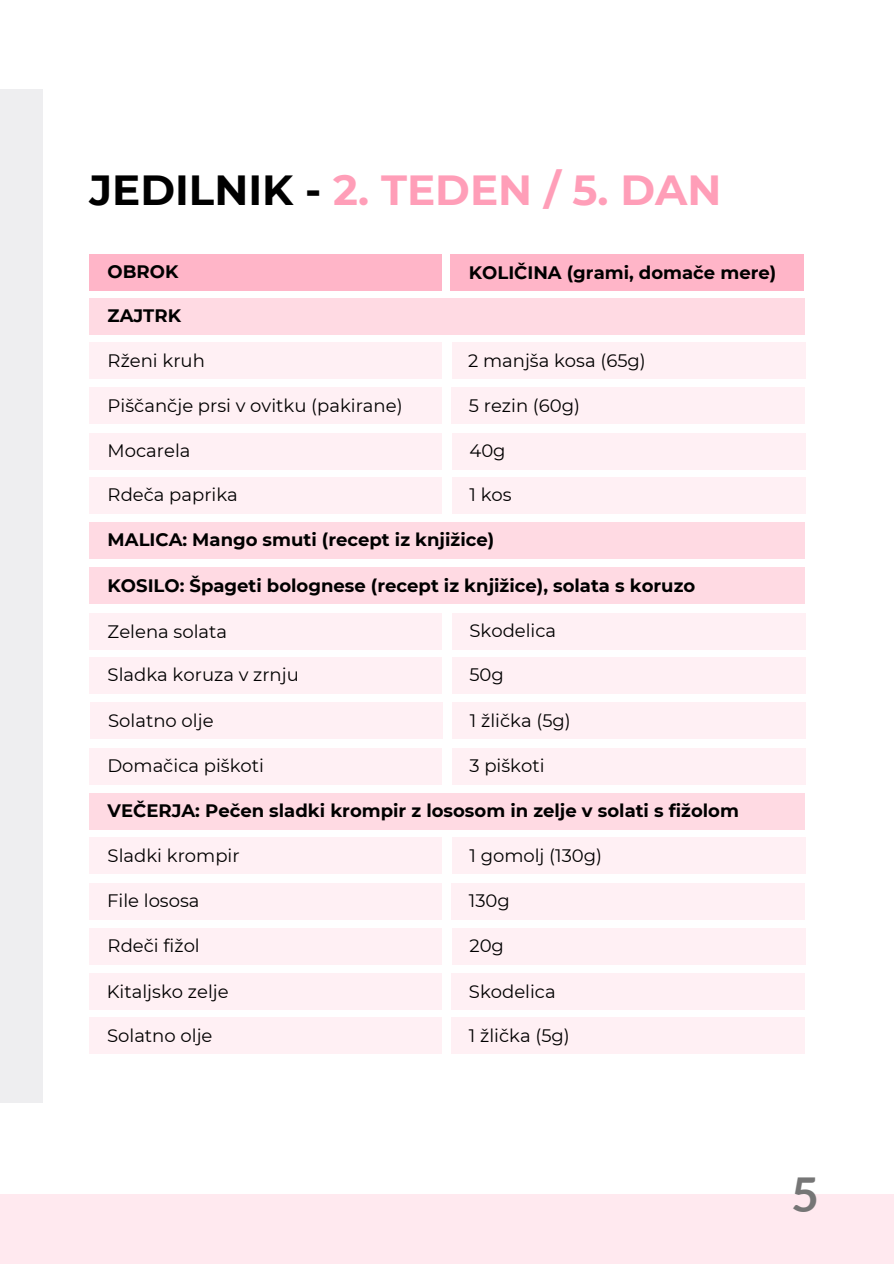
<style>
.page{position:relative;width:894px;height:1264px;background:#fff}
.page>*{position:absolute;margin:0;border:0;box-sizing:border-box;transform-origin:0 0}
.t1{font:700 48px "Lato";color:#767676}
.t2{font:700 42px "Montserrat";color:#ff9eb8}
.t3{font:18px "Montserrat";color:#000}
.t4{font:700 18px "Montserrat";color:#000}
.s1{color:#000}
</style>
<div class="page">
<div style="left:0;top:1193px;width:893px;height:70px;background:#ffe9ef"></div>
<div style="left:0;top:89px;width:43px;height:1014px;background:#eeeef0"></div>
<div style="left:89px;top:254px;width:353px;height:36px;background:#ffb5c8"></div>
<div style="left:450px;top:254px;width:354px;height:36px;background:#ffb5c8"></div>
<div style="left:89px;top:299px;width:715px;height:36px;background:#ffdae3"></div>
<div style="left:89px;top:343px;width:353px;height:36px;background:#fff0f4"></div>
<div style="left:451px;top:343px;width:354px;height:36px;background:#fff0f4"></div>
<div style="left:89px;top:388px;width:353px;height:36px;background:#fff0f4"></div>
<div style="left:451px;top:388px;width:353px;height:36px;background:#fff0f4"></div>
<div style="left:89px;top:837px;width:353px;height:36px;background:#fff0f4"></div>
<div style="left:451px;top:837px;width:354px;height:36px;background:#fff0f4"></div>
<div style="left:89px;top:522px;width:715px;height:36px;background:#ffdae3"></div>
<div style="left:89px;top:568px;width:715px;height:36px;background:#ffdae3"></div>
<div style="left:89px;top:613px;width:353px;height:36px;background:#fff0f4"></div>
<div style="left:451px;top:613px;width:354px;height:36px;background:#fff0f4"></div>
<div style="left:89px;top:793px;width:715px;height:36px;background:#ffdae3"></div>
<div style="left:89px;top:657px;width:353px;height:36px;background:#fff0f4"></div>
<div style="left:451px;top:657px;width:354px;height:36px;background:#fff0f4"></div>
<div style="left:89px;top:748px;width:353px;height:36px;background:#fff0f4"></div>
<div style="left:451px;top:748px;width:354px;height:36px;background:#fff0f4"></div>
<div style="left:89px;top:433px;width:353px;height:36px;background:#fff0f4"></div>
<div style="left:451px;top:433px;width:354px;height:36px;background:#fff0f4"></div>
<div style="left:89px;top:477px;width:353px;height:36px;background:#fff0f4"></div>
<div style="left:451px;top:477px;width:354px;height:36px;background:#fff0f4"></div>
<div style="left:90px;top:702px;width:352px;height:37px;background:#fff0f4"></div>
<div style="left:452px;top:702px;width:353px;height:37px;background:#fff0f4"></div>
<div style="left:89px;top:1017px;width:352px;height:36px;background:#fff0f4"></div>
<div style="left:451px;top:1017px;width:353px;height:36px;background:#fff0f4"></div>
<div style="left:89px;top:883px;width:352px;height:36px;background:#fff0f4"></div>
<div style="left:451px;top:883px;width:353px;height:36px;background:#fff0f4"></div>
<div style="left:89px;top:973px;width:352px;height:36px;background:#fff0f4"></div>
<div style="left:451px;top:973px;width:353px;height:36px;background:#fff0f4"></div>
<div style="left:89px;top:928px;width:353px;height:36px;background:#fff0f4"></div>
<div style="left:451px;top:928px;width:354px;height:36px;background:#fff0f4"></div>
<p class="t2" style="left:89px;top:164px;width:633px"><span class="s1">JEDILNIK -</span> 2. TEDEN / 5. DAN</p>
<p class="t4" style="left:108px;top:260px;width:72px">OBROK</p>
<p class="t4" style="left:469px;top:262px;width:309px">KOLIČINA (grami, domače mere)</p>
<p class="t4" style="left:108px;top:305px;width:75px">ZAJTRK</p>
<p class="t3" style="left:108px;top:349px;width:99px">Rženi kruh</p>
<p class="t3" style="left:108px;top:394px;width:296px">Piščančje prsi v ovitku (pakirane)</p>
<p class="t3" style="left:468px;top:349px;width:179px">2 manjša kosa (65g)</p>
<p class="t3" style="left:469px;top:394px;width:113px">5 rezin (60g)</p>
<p class="t3" style="left:108px;top:439px;width:84px">Mocarela</p>
<p class="t3" style="left:469px;top:439px;width:38px">40g</p>
<p class="t3" style="left:108px;top:483px;width:132px">Rdeča paprika</p>
<p class="t3" style="left:469px;top:483px;width:44px">1 kos</p>
<p class="t4" style="left:108px;top:529px;width:388px">MALICA: Mango smuti (recept iz knjižice)</p>
<p class="t4" style="left:108px;top:574px;width:589px">KOSILO: Špageti bolognese (recept iz knjižice), solata s koruzo</p>
<p class="t3" style="left:108px;top:620px;width:121px">Zelena solata</p>
<p class="t3" style="left:108px;top:664px;width:193px">Sladka koruza v zrnju</p>
<p class="t3" style="left:469px;top:619px;width:88px">Skodelica</p>
<p class="t3" style="left:469px;top:664px;width:36px">50g</p>
<p class="t3" style="left:108px;top:709px;width:107px">Solatno olje</p>
<p class="t3" style="left:470px;top:709px;width:102px">1 žlička (5g)</p>
<p class="t3" style="left:107px;top:754px;width:158px">Domačica piškoti</p>
<p class="t3" style="left:469px;top:754px;width:77px">3 piškoti</p>
<p class="t4" style="left:108px;top:799px;width:632px">VEČERJA: Pečen sladki krompir z lososom in zelje v solati s fižolom</p>
<p class="t3" style="left:108px;top:844px;width:133px">Sladki krompir</p>
<p class="t3" style="left:469px;top:844px;width:134px">1 gomolj (130g)</p>
<p class="t3" style="left:107px;top:889px;width:94px">File lososa</p>
<p class="t3" style="left:469px;top:889px;width:42px">130g</p>
<p class="t3" style="left:108px;top:934px;width:94px">Rdeči fižol</p>
<p class="t3" style="left:469px;top:934px;width:36px">20g</p>
<p class="t3" style="left:107px;top:980px;width:123px">Kitaljsko zelje</p>
<p class="t3" style="left:469px;top:980px;width:88px">Skodelica</p>
<p class="t3" style="left:107px;top:1024px;width:107px">Solatno olje</p>
<p class="t3" style="left:469px;top:1024px;width:102px">1 žlička (5g)</p>
<p class="t1" style="left:790px;top:1164px;width:29px">5</p>
</div>
